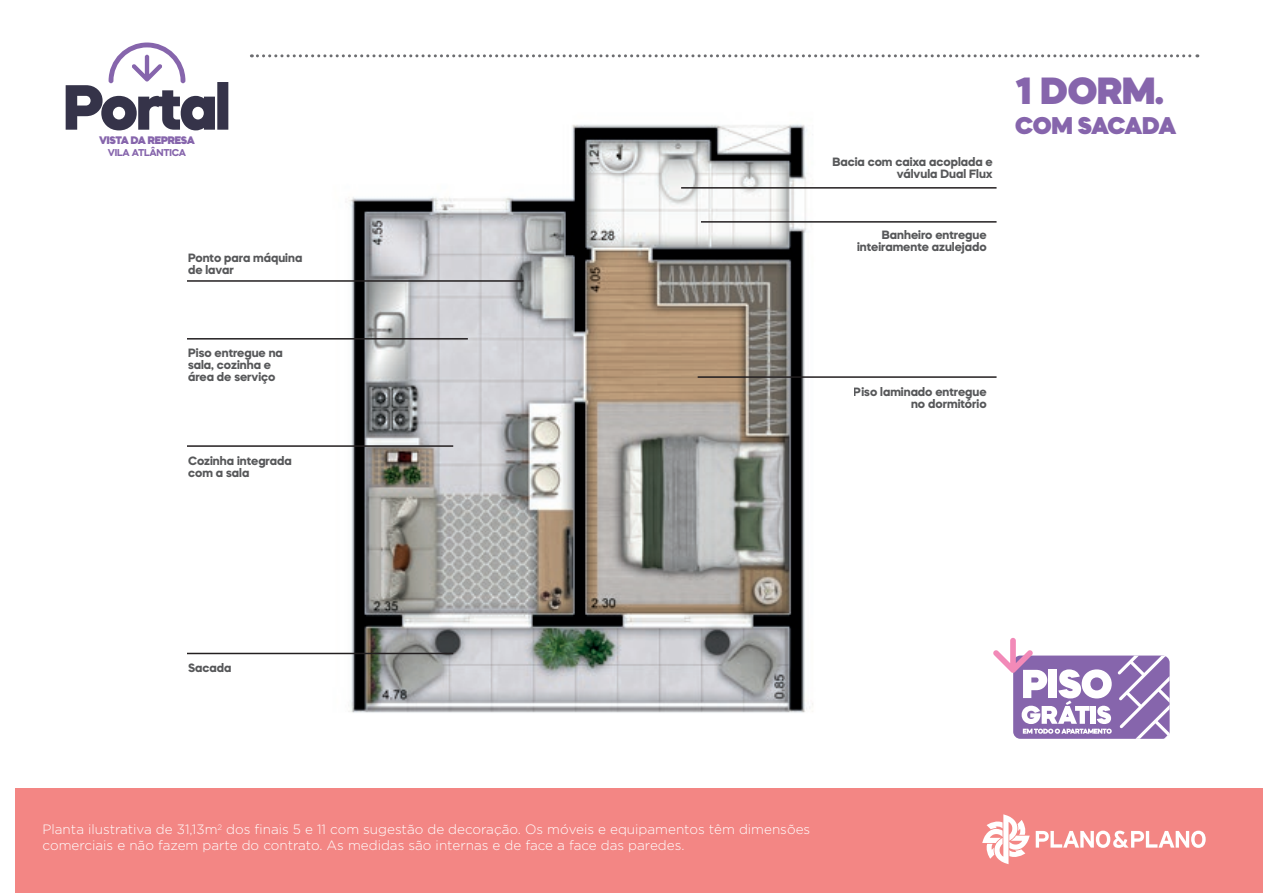
<style>
.page{position:relative;width:1263px;height:893px;background:#fff}
.page>*{position:absolute;margin:0;border:0;box-sizing:border-box;transform-origin:0 0}
.t1{font:900 37.8px "Mazzard H";color:#8665ac}
.t2{font:900 24.15px "Mazzard H";letter-spacing:-.04em;color:#8665ac}
.t3{font:300 13.5px/16.2px "Gotham";color:#fff}
.t4{font:700 12px/12px "Mazzard H";color:#57585a}
.t5{font:900 10.95px "Mazzard H";letter-spacing:-.02em;color:#8665ac}
.t6{font:700 9.9px "Mazzard H";letter-spacing:-.02em;color:#8665ac}
</style>
<div class="page">
<img style="left:238px;top:54px;width:693px;height:735px">
<div style="left:16px;top:789px;width:1247px;height:104px;background:#f38684"></div>
<svg style="left:982px;top:814px;width:48px;height:50px"></svg>
<svg style="left:1036px;top:831px;width:170px;height:17px"></svg>
<svg style="left:251px;top:54px;width:947px;height:3px"></svg>
<svg style="left:993px;top:638px;width:176px;height:101px"></svg>
<hr style="left:187px;top:280px;width:336px;height:2px;background:#231f20">
<hr style="left:187px;top:338px;width:281px;height:2px;background:#231f20">
<hr style="left:187px;top:445px;width:266px;height:2px;background:#231f20">
<hr style="left:701px;top:221px;width:295px;height:2px;background:#231f20">
<hr style="left:681px;top:187px;width:315px;height:2px;background:#231f20">
<hr style="left:698px;top:376px;width:298px;height:2px;background:#231f20">
<svg style="left:66px;top:43px;width:162px;height:87px"></svg>
<hr style="left:187px;top:653px;width:266px;height:1px;background:#231f20">
<p class="t5" style="left:99px;top:133px;width:97px">VISTA DA REPRESA</p>
<p class="t6" style="left:108px;top:146px;width:80px">VILA ATLÂNTICA</p>
<p class="t4" style="left:188px;top:252px;width:116px">Ponto para máquina de lavar</p>
<p class="t4" style="left:188px;top:346px;width:96px">Piso entregue na sala, cozinha e área de serviço</p>
<p class="t4" style="left:188px;top:454px;width:105px">Cozinha integrada com a sala</p>
<p class="t4" style="left:832px;top:156px;width:162px;text-align:right">Bacia com caixa acoplada e válvula Dual Flux</p>
<p class="t4" style="left:857px;top:228px;width:131px;text-align:right">Banheiro entregue inteiramente azulejado</p>
<h1 class="t1" style="left:1015px;top:65px;width:150px">1 DORM.</h1>
<h2 class="t2" style="left:1015px;top:110px;width:163px">COM SACADA</h2>
<p class="t4" style="left:854px;top:386px;width:134px;text-align:right">Piso laminado entregue no dormitório</p>
<p class="t4" style="left:188px;top:662px;width:45px">Sacada</p>
<p class="t3" style="left:43px;top:821px;width:769px">Planta ilustrativa de 31,13m<sup>2</sup> dos finais 5 e 11 com sugestão de decoração. Os móveis e equipamentos têm dimensões comerciais e não fazem parte do contrato. As medidas são internas e de face a face das paredes.</p>
</div>
